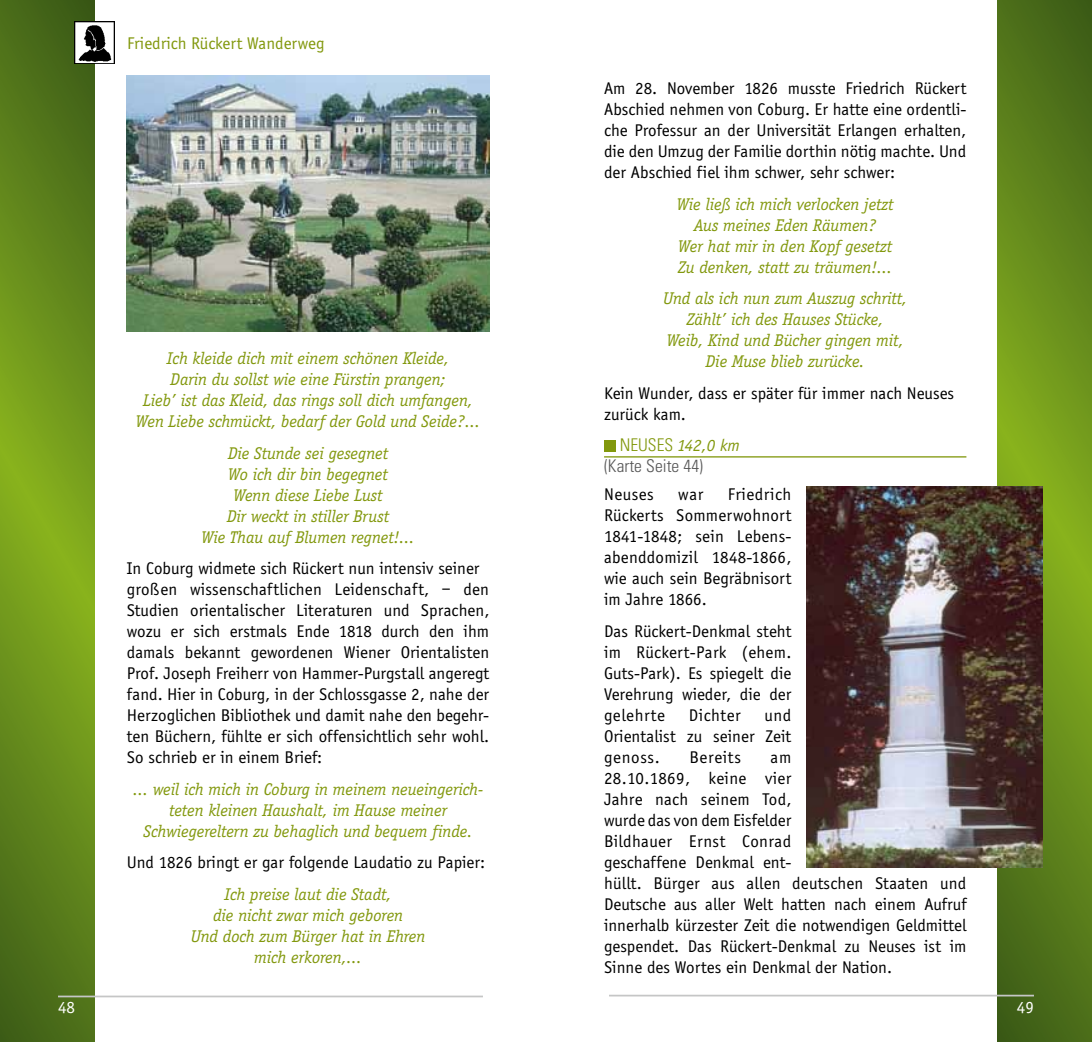
<style>
.page{position:relative;width:1092px;height:1042px;background:#fff}
.page>*{position:absolute;margin:0;border:0;box-sizing:border-box;transform-origin:0 0}
.t1{font:17.5px/21px "Officina Sans";color:#000;text-align:justify}
.t2{font:italic 17.5px/21px "Officina Serif";color:#82980d;text-align:center}
.t3{font:17.5px "Officina Sans";color:#82980d}
.t4{font:300 condensed 17.5px "Univers";color:#565656}
.t5{font:italic 17.5px "Officina Sans";color:#82980d}
.t6{font:17.5px "Officina Sans";letter-spacing:.03em;color:#000}
.t7{font:17.5px "Officina Sans";letter-spacing:.04em;color:#000}
.t8{font:17.5px "Officina Sans";color:#fff}
.s1{font-family:"Univers";font-weight:300;font-style:normal;font-stretch:condensed}
</style>
<div class="page">
<svg style="left:0;top:0;width:94px;height:1042px;background:#64891b"></svg>
<img style="left:74px;top:22px;width:40px;height:41px">
<svg style="left:997px;top:0;width:94px;height:1042px;background:#62871b"></svg>
<hr style="left:604px;top:456px;width:362px;height:1px;background:#82980d">
<div style="left:604px;top:440px;width:11px;height:11px;background:#82980d"></div>
<img style="left:806px;top:486px;width:236px;height:381px">
<img style="left:127px;top:75px;width:362px;height:256px">
<hr style="left:58px;top:995px;width:425px;height:2px;background:#c5c6c6">
<hr style="left:609px;top:994px;width:424px;height:2px;background:#c5c6c6">
<p class="t3" style="left:127px;top:33px;width:199px">Friedrich Rückert Wanderweg</p>
<p class="t2" style="left:136px;top:348px;width:346px">Ich kleide dich mit einem schönen Kleide,<br>Darin du sollst wie eine Fürstin prangen;<br>Lieb’ ist das Kleid, das rings soll dich umfangen, Wen Liebe schmückt, bedarf der Gold und Seide?...</p>
<p class="t2" style="left:201px;top:443px;width:215px">Die Stunde sei gesegnet<br>Wo ich dir bin begegnet<br>Wenn diese Liebe Lust<br>Dir weckt in stiller Brust<br>Wie Thau auf Blumen regnet!...</p>
<p class="t1" style="left:127px;top:558px;width:364px;text-align:left">In Coburg widmete sich Rückert nun intensiv seiner großen wissenschaftlichen Leidenschaft, – den Studien orientalischer Literaturen und Sprachen, wozu er sich erstmals Ende 1818 durch den ihm damals bekannt gewordenen Wiener Orientalisten Prof. Joseph Freiherr von Hammer-Purgstall angeregt fand. Hier in Coburg, in der Schlossgasse 2, nahe der Herzoglichen Bibliothek und damit nahe den begehr&shy;ten Büchern, fühlte er sich offensichtlich sehr wohl.<br>So schrieb er in einem Brief:</p>
<p class="t2" style="left:133px;top:779px;width:351px">... weil ich mich in Coburg in meinem neueingerich&shy;teten kleinen Haushalt, im Hause meiner<br>Schwiegereltern zu behaglich und bequem finde.</p>
<p class="t1" style="left:127px;top:852px;width:360px">Und 1826 bringt er gar folgende Laudatio zu Papier:</p>
<p class="t2" style="left:191px;top:884px;width:236px">Ich preise laut die Stadt,<br>die nicht zwar mich geboren<br>Und doch zum Bürger hat in Ehren mich erkoren,...</p>
<p class="t1" style="left:604px;top:78px;width:364px">Am 28. November 1826 musste Friedrich Rückert Abschied nehmen von Coburg. Er hatte eine ordentli&shy;che Professur an der Universität Erlangen erhalten, die den Umzug der Familie dorthin nötig machte. Und der Abschied fiel ihm schwer, sehr schwer:</p>
<p class="t2" style="left:676px;top:194px;width:218px">Wie ließ ich mich verlocken jetzt<br>Aus meines Eden Räumen?<br>Wer hat mir in den Kopf gesetzt<br>Zu denken, statt zu träumen!...</p>
<p class="t2" style="left:663px;top:288px;width:245px">Und als ich nun zum Auszug schritt,<br>Zählt’ ich des Hauses Stücke,<br>Weib, Kind und Bücher gingen mit,<br>Die Muse blieb zurücke.</p>
<p class="t1" style="left:604px;top:383px;width:351px">Kein Wunder, dass er später für immer nach Neuses zurück kam.</p>
<p class="t5" style="left:619px;top:436px;width:121px"><span class="s1">Neuses</span> 142,0 km</p>
<p class="t4" style="left:604px;top:455px;width:100px">(Karte Seite 44)</p>
<p class="t1" style="left:604px;top:484px;width:51px">Neuses</p>
<p class="t1" style="left:678px;top:484px;width:27px">war</p>
<p class="t1" style="left:604px;top:484px;width:189px;text-indent:124px">Friedrich Rückerts Sommerwohnort 1841-1848; sein Lebens&shy;abenddomizil 1848-1866, wie auch sein Begräbnisort im Jahre 1866.</p>
<p class="t1" style="left:604px;top:621px;width:189px">Das Rückert-Denkmal steht im Rückert-Park (ehem.<br>Guts-Park). Es spiegelt die Verehrung wieder, die der gelehrte</p>
<p class="t1" style="left:604px;top:705px;width:189px;text-indent:160px">und Orientalist zu seiner Zeit genoss.</p>
<p class="t6" style="left:688px;top:705px;width:54px">Dichter</p>
<p class="t7" style="left:689px;top:747px;width:53px">Bereits</p>
<p class="t1" style="left:604px;top:747px;width:364px;text-align:left;text-indent:166px">am<br>28.10.1869, keine vier<br>Jahre nach seinem Tod,<br>wurde das von dem Eisfelder<br>Bildhauer Ernst Conrad<br>geschaffene Denkmal ent-<br>hüllt. Bürger aus allen deutschen Staaten und<br>Deutsche aus aller Welt hatten nach einem Aufruf innerhalb kürzester Zeit die notwendigen Geldmittel gespendet. Das Rückert-Denkmal zu Neuses ist im<br>Sinne des Wortes ein Denkmal der Nation.</p>
<p class="t8" style="left:58px;top:997px;width:19px">48</p>
<p class="t8" style="left:1016px;top:997px;width:19px">49</p>
</div>
